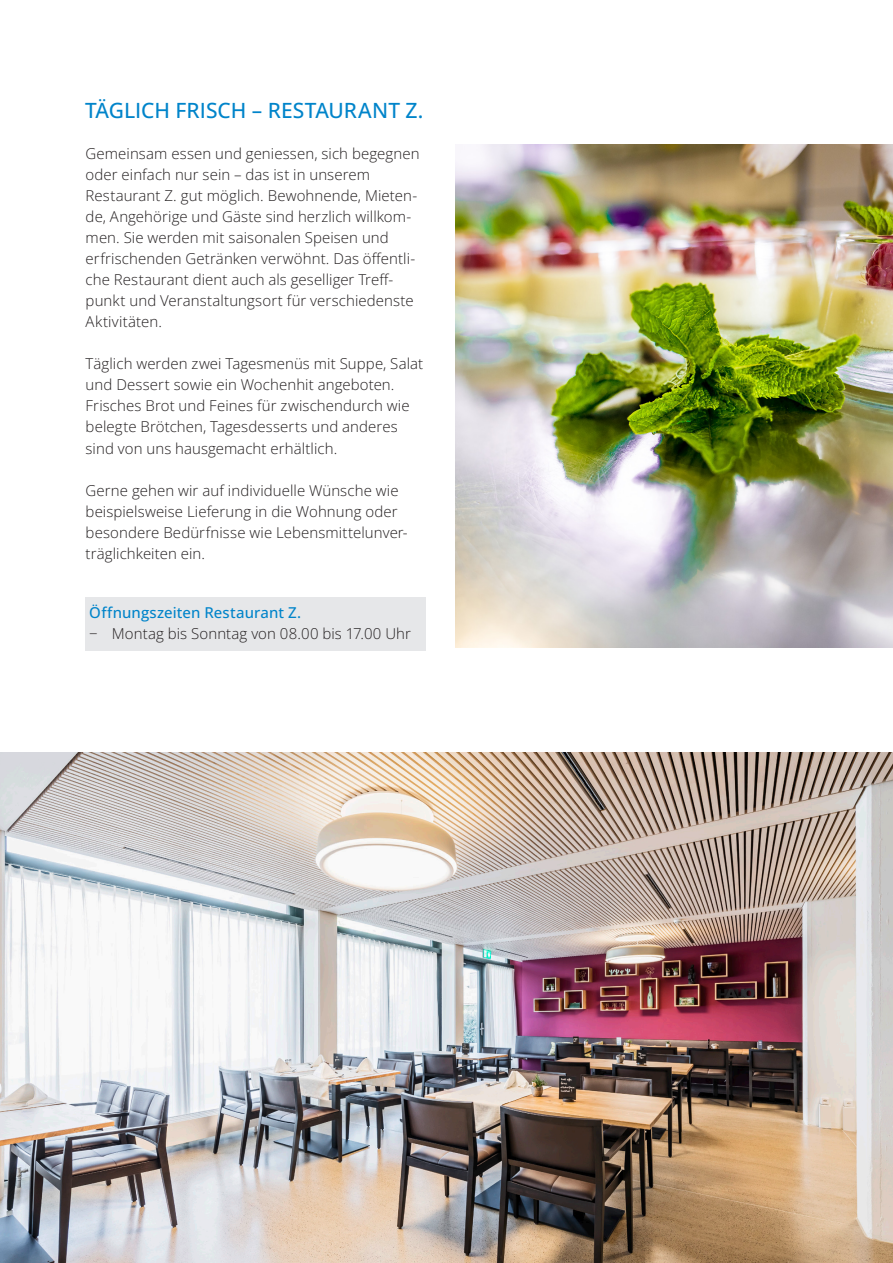
<style>
.page{position:relative;width:893px;height:1263px;background:#fff}
.page>*{position:absolute;margin:0;border:0;box-sizing:border-box;transform-origin:0 0}
.t1{font:500 21px "Open Sans";color:#0084ca}
.t2{font:300 15px/21px "Open Sans";letter-spacing:.005em;color:#231f20}
.t3{font:500 15px "Open Sans";letter-spacing:.005em;color:#0084ca}
</style>
<div class="page">
<div style="left:85px;top:597px;width:341px;height:54px;background:#e6e7e9"></div>
<img style="left:0;top:753px;width:893px;height:510px">
<img style="left:455px;top:145px;width:438px;height:503px">
<h1 class="t1" style="left:85px;top:96px;width:340px">TÄGLICH FRISCH – RESTAURANT Z.</h1>
<p class="t2" style="left:86px;top:143px;width:335px">Gemeinsam essen und geniessen, sich begegnen oder einfach nur sein – das ist in unserem Restaurant Z. gut möglich. Bewohnende, Mieten&shy;de, Angehörige und Gäste sind herzlich willkom&shy;men. Sie werden mit saisonalen Speisen und erfrischenden Getränken verwöhnt. Das öffentli&shy;che Restaurant dient auch als geselliger Treff&shy;punkt und Veranstaltungsort für verschiedenste Aktivitäten.</p>
<p class="t2" style="left:86px;top:353px;width:339px">Täglich werden zwei Tagesmenüs mit Suppe, Salat und Dessert sowie ein Wochenhit angeboten.<br>Frisches Brot und Feines für zwischendurch wie belegte Brötchen, Tagesdesserts und anderes sind von uns hausgemacht erhältlich.</p>
<p class="t2" style="left:86px;top:479px;width:324px">Gerne gehen wir auf individuelle Wünsche wie beispielsweise Lieferung in die Wohnung oder besondere Bedürfnisse wie Lebensmittelunver&shy;träglichkeiten ein.</p>
<p class="t3" style="left:89px;top:602px;width:213px">Öffnungszeiten Restaurant Z.</p>
<p class="t2" style="left:89px;top:622px;width:323px">− Montag bis Sonntag von 08.00 bis 17.00 Uhr</p>
</div>
